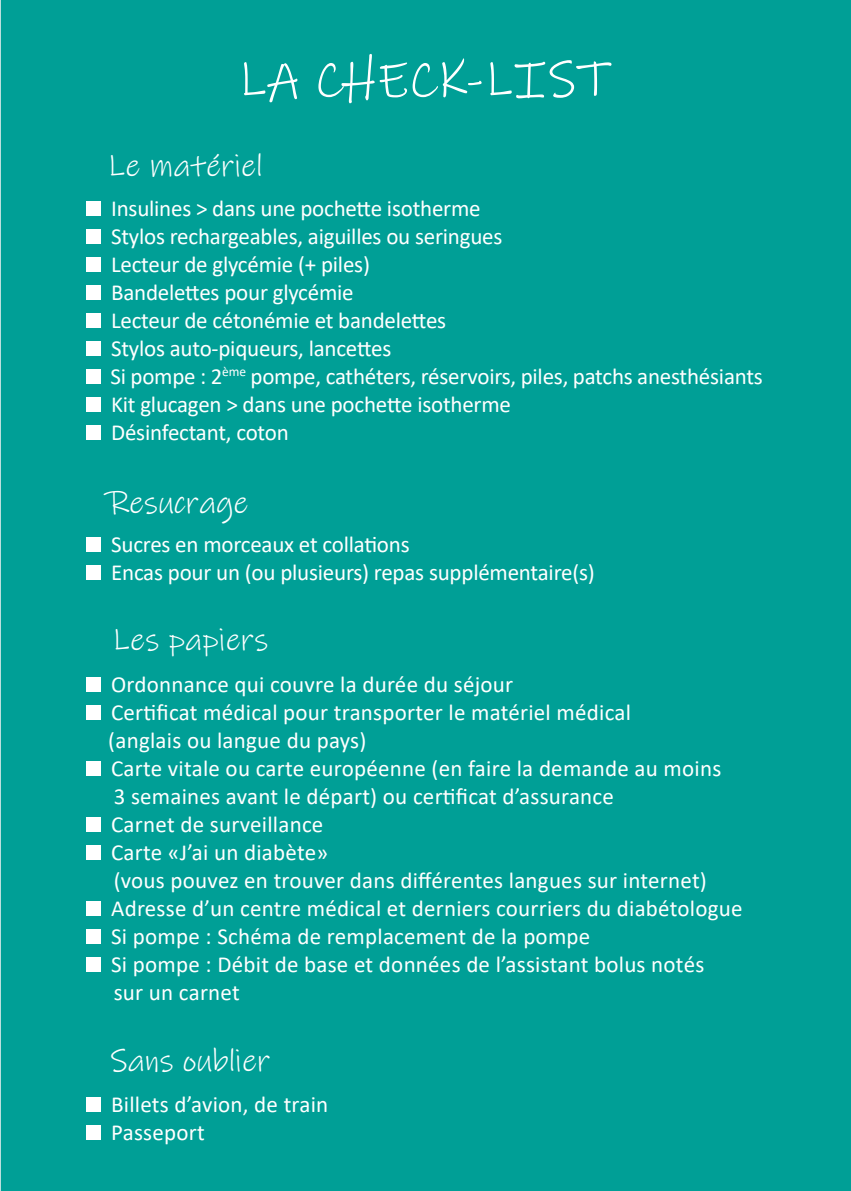
<style>
.page{position:relative;width:851px;height:1191px;background:#fff}
.page>*{position:absolute;margin:0;border:0;box-sizing:border-box;transform-origin:0 0}
.t1{font:51.6px "Ink Free";color:#fff}
.t2{font:32px "Ink Free";color:#fff}
.t3{font:23px "Calibri";color:#fff}
</style>
<div class="page">
<div style="left:0;top:0;width:850px;height:1191px;background:#009f96"></div>
<div style="left:86px;top:201px;width:15px;height:15px;background:#fff"></div>
<div style="left:86px;top:229px;width:15px;height:15px;background:#fff"></div>
<div style="left:86px;top:257px;width:15px;height:15px;background:#fff"></div>
<div style="left:86px;top:285px;width:15px;height:15px;background:#fff"></div>
<div style="left:86px;top:313px;width:15px;height:15px;background:#fff"></div>
<div style="left:86px;top:341px;width:15px;height:15px;background:#fff"></div>
<div style="left:86px;top:369px;width:15px;height:15px;background:#fff"></div>
<div style="left:86px;top:397px;width:15px;height:15px;background:#fff"></div>
<div style="left:86px;top:425px;width:15px;height:15px;background:#fff"></div>
<div style="left:86px;top:537px;width:15px;height:15px;background:#fff"></div>
<div style="left:86px;top:565px;width:15px;height:15px;background:#fff"></div>
<div style="left:86px;top:677px;width:15px;height:15px;background:#fff"></div>
<div style="left:86px;top:705px;width:15px;height:15px;background:#fff"></div>
<div style="left:86px;top:761px;width:15px;height:15px;background:#fff"></div>
<div style="left:86px;top:817px;width:15px;height:15px;background:#fff"></div>
<div style="left:86px;top:845px;width:15px;height:15px;background:#fff"></div>
<div style="left:86px;top:901px;width:15px;height:15px;background:#fff"></div>
<div style="left:86px;top:929px;width:15px;height:15px;background:#fff"></div>
<div style="left:86px;top:957px;width:15px;height:15px;background:#fff"></div>
<div style="left:86px;top:1097px;width:15px;height:15px;background:#fff"></div>
<div style="left:86px;top:1125px;width:15px;height:15px;background:#fff"></div>
<p class="t1" style="left:237px;top:49px;width:376px">LA CHECK-LIST</p>
<p class="t2" style="left:107px;top:147px;width:157px">Le matériel</p>
<p class="t3" style="left:111px;top:192px;width:371px">Insulines &gt; dans une pochette isotherme</p>
<p class="t3" style="left:111px;top:220px;width:393px">Stylos rechargeables, aiguilles ou seringues</p>
<p class="t3" style="left:111px;top:248px;width:260px">Lecteur de glycémie (+ piles)</p>
<p class="t3" style="left:111px;top:276px;width:244px">Bandelettes pour glycémie</p>
<p class="t3" style="left:111px;top:304px;width:336px">Lecteur de cétonémie et bandelettes</p>
<p class="t3" style="left:111px;top:332px;width:282px">Stylos auto-piqueurs, lancettes</p>
<p class="t3" style="left:110px;top:360px;width:653px">Si pompe : 2<sup>ème</sup> pompe, cathéters, réservoirs, piles, patchs anesthésiants</p>
<p class="t3" style="left:111px;top:388px;width:401px">Kit glucagen &gt; dans une pochette isotherme</p>
<p class="t3" style="left:111px;top:416px;width:179px">Désinfectant, coton</p>
<p class="t2" style="left:109px;top:484px;width:141px">Resucrage</p>
<p class="t3" style="left:111px;top:528px;width:300px">Sucres en morceaux et collations</p>
<p class="t3" style="left:111px;top:556px;width:485px">Encas pour un (ou plusieurs) repas supplémentaire(s)</p>
<p class="t2" style="left:112px;top:621px;width:158px">Les papiers</p>
<p class="t3" style="left:111px;top:668px;width:403px">Ordonnance qui couvre la durée du séjour</p>
<p class="t3" style="left:111px;top:696px;width:521px">Certificat médical pour transporter le matériel médical</p>
<p class="t3" style="left:108px;top:724px;width:260px">(anglais ou langue du pays)</p>
<p class="t3" style="left:111px;top:752px;width:611px">Carte vitale ou carte européenne (en faire la demande au moins</p>
<p class="t3" style="left:114px;top:780px;width:501px">3 semaines avant le départ) ou certificat d’assurance</p>
<p class="t3" style="left:111px;top:808px;width:214px">Carnet de surveillance</p>
<p class="t3" style="left:111px;top:836px;width:218px">Carte «J’ai un diabète»</p>
<p class="t3" style="left:114px;top:864px;width:594px">(vous pouvez en trouver dans différentes langues sur internet)</p>
<p class="t3" style="left:111px;top:892px;width:633px">Adresse d’un centre médical et derniers courriers du diabétologue</p>
<p class="t3" style="left:111px;top:920px;width:480px">Si pompe : Schéma de remplacement de la pompe</p>
<p class="t3" style="left:111px;top:948px;width:594px">Si pompe : Débit de base et données de l’assistant bolus notés</p>
<p class="t3" style="left:114px;top:976px;width:128px">sur un carnet</p>
<p class="t2" style="left:110px;top:1042px;width:162px">Sans oublier</p>
<p class="t3" style="left:111px;top:1088px;width:218px">Billets d’avion, de train</p>
<p class="t3" style="left:111px;top:1116px;width:95px">Passeport</p>
</div>
